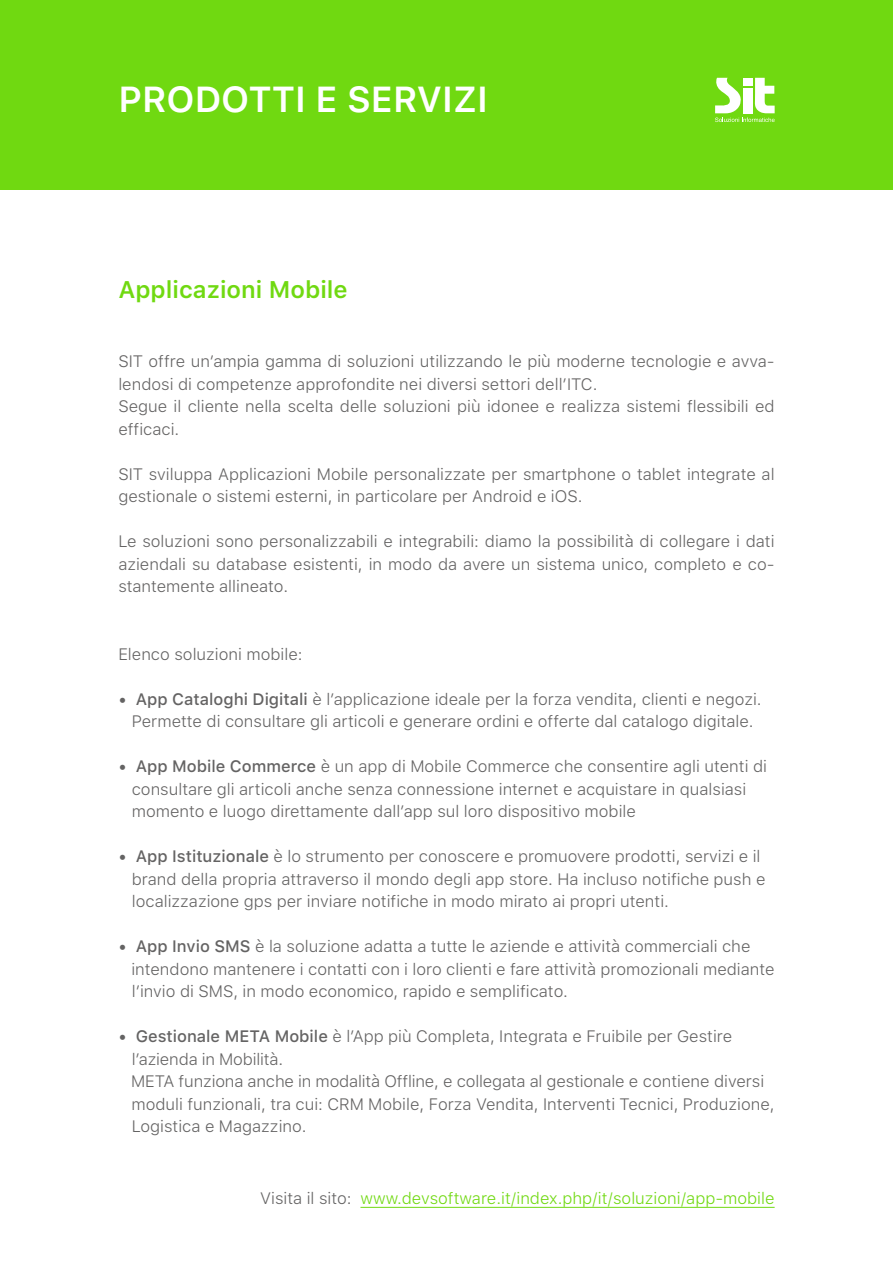
<style>
.page{position:relative;width:893px;height:1263px;background:#fff}
.page>*{position:absolute;margin:0;border:0;box-sizing:border-box;transform-origin:0 0}
.t1{font:600 36px "SFUI Text";color:#fff}
.t2{font:600 24px "SFUI Text";color:#70d911}
.t3{font:300 16.5px/22.5px "SFUI Text";color:#646363}
.t4{font:300 16.5px "SFUI Text";color:#70d911}
.s1{font-weight:500}
.s2{color:#646363}
</style>
<div class="page">
<div style="left:0;top:0;width:893px;height:190px;background:#70d911"></div>
<hr style="left:360px;top:1207px;width:415px;height:1px;background:#70d911">
<svg style="left:715px;top:78px;width:60px;height:44px"></svg>
<h1 class="t1" style="left:118px;top:73px;width:371px">PRODOTTI E SERVIZI</h1>
<h2 class="t2" style="left:118px;top:272px;width:231px">Applicazioni Mobile</h2>
<p class="t3" style="left:118px;top:351px;width:658px">SIT offre un’ampia gamma di soluzioni utilizzando le più moderne tecnologie e avva&shy;lendosi di competenze approfondite nei diversi settori dell’ITC.<br>Segue il cliente nella scelta delle soluzioni più idonee e realizza sistemi flessibili ed efficaci.</p>
<p class="t3" style="left:118px;top:463px;width:658px">SIT sviluppa Applicazioni Mobile personalizzate per smartphone o tablet integrate al gestionale o sistemi esterni, in particolare per Android e iOS.</p>
<p class="t3" style="left:118px;top:531px;width:658px;text-align:justify">Le soluzioni sono personalizzabili e integrabili: diamo la possibilità di collegare i dati aziendali su database esistenti, in modo da avere un sistema unico, completo e co&shy;stantemente allineato.</p>
<p class="t3" style="left:118px;top:643px;width:186px">Elenco soluzioni mobile:</p>
<p class="t3" style="left:118px;top:688px;width:645px;text-align:center"><span class="s1">• App Cataloghi Digitali</span> è l’applicazione ideale per la forza vendita, clienti e negozi.<br>Permette di consultare gli articoli e generare ordini e offerte dal catalogo digitale.</p>
<p class="t3" style="left:132px;top:756px;width:637px;text-indent:-13px"><span class="s1">• App Mobile Commerce</span> è un app di Mobile Commerce che consentire agli utenti di consultare gli articoli anche senza connessione internet e acquistare in qualsiasi momento e luogo direttamente dall’app sul loro dispositivo mobile</p>
<p class="t3" style="left:132px;top:846px;width:635px;text-indent:-13px"><span class="s1">• App Istituzionale</span> è lo strumento per conoscere e promuovere prodotti, servizi e il brand della propria attraverso il mondo degli app store. Ha incluso notifiche push e localizzazione gps per inviare notifiche in modo mirato ai propri utenti.</p>
<p class="t3" style="left:131px;top:936px;width:645px;text-indent:-13px"><span class="s1">• App Invio SMS</span> è la soluzione adatta a tutte le aziende e attività commerciali che intendono mantenere i contatti con i loro clienti e fare attività promozionali mediante l’invio di SMS, in modo economico, rapido e semplificato.</p>
<p class="t3" style="left:131px;top:1026px;width:645px;text-indent:-13px"><span class="s1">• Gestionale META Mobile</span> è l’App più Completa, Integrata e Fruibile per Gestire l’azienda in Mobilità.<br>META funziona anche in modalità Offline, e collegata al gestionale e contiene diversi moduli funzionali, tra cui: CRM Mobile, Forza Vendita, Interventi Tecnici, Produzione, Logistica e Magazzino.</p>
<p class="t4" style="left:260px;top:1187px;width:516px"><span class="s2">Visita il sito:</span> www.devsoftware.it/index.php/it/soluzioni/app-mobile</p>
</div>
